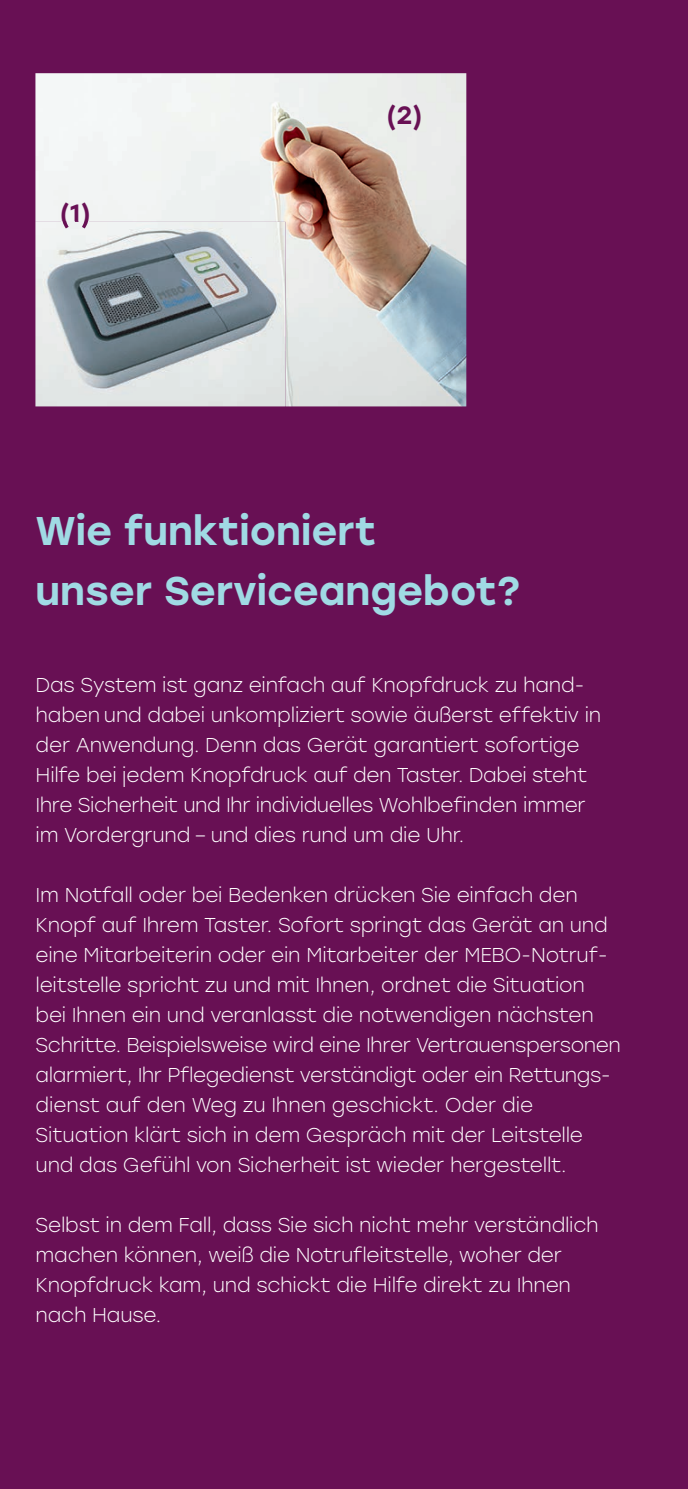
<style>
.page{position:relative;width:688px;height:1489px;background:#fff}
.page>*{position:absolute;margin:0;border:0;box-sizing:border-box;transform-origin:0 0}
.t1{font:500 40px/60px "Stolzl";color:#a0dae4}
.t2{font:500 25px "Stolzl";color:#681054}
.t3{font:300 20px/30px "Stolzl";letter-spacing:-.01em;color:#fff}
</style>
<div class="page">
<div style="left:0;top:0;width:687px;height:1488px;background:#681054"></div>
<img style="left:35px;top:73px;width:431px;height:333px">
<img style="left:35px;top:222px;width:250px;height:185px">
<img style="left:62px;top:222px;width:27px;height:6px">
<p class="t2" style="left:60px;top:195px;width:32px">(1)</p>
<p class="t2" style="left:386px;top:98px;width:38px">(2)</p>
<h1 class="t1" style="left:36px;top:498px;width:486px">Wie funktioniert<br>unser Serviceangebot?</h1>
<p class="t3" style="left:36px;top:668px;width:567px">Das System ist ganz einfach auf Knopfdruck zu hand&shy;haben und dabei unkompliziert sowie äußerst effektiv in der Anwendung. Denn das Gerät garantiert sofortige Hilfe bei jedem Knopfdruck auf den Taster. Dabei steht Ihre Sicherheit und Ihr individuelles Wohlbefinden immer im Vordergrund – und dies rund um die Uhr.</p>
<p class="t3" style="left:36px;top:878px;width:586px">Im Notfall oder bei Bedenken drücken Sie einfach den Knopf auf Ihrem Taster. Sofort springt das Gerät an und eine Mitarbeiterin oder ein Mitarbeiter der MEBO-Notruf&shy;leitstelle spricht zu und mit Ihnen, ordnet die Situation<br>bei Ihnen ein und veranlasst die notwendigen nächsten Schritte. Beispielsweise wird eine Ihrer Vertrauenspersonen alarmiert, Ihr Pflegedienst verständigt oder ein Rettungs&shy;dienst auf den Weg zu Ihnen geschickt. Oder die Situation klärt sich in dem Gespräch mit der Leitstelle und das Gefühl von Sicherheit ist wieder hergestellt.</p>
<p class="t3" style="left:36px;top:1208px;width:564px">Selbst in dem Fall, dass Sie sich nicht mehr verständlich machen können, weiß die Notrufleitstelle, woher der Knopfdruck kam, und schickt die Hilfe direkt zu Ihnen nach Hause.</p>
</div>
